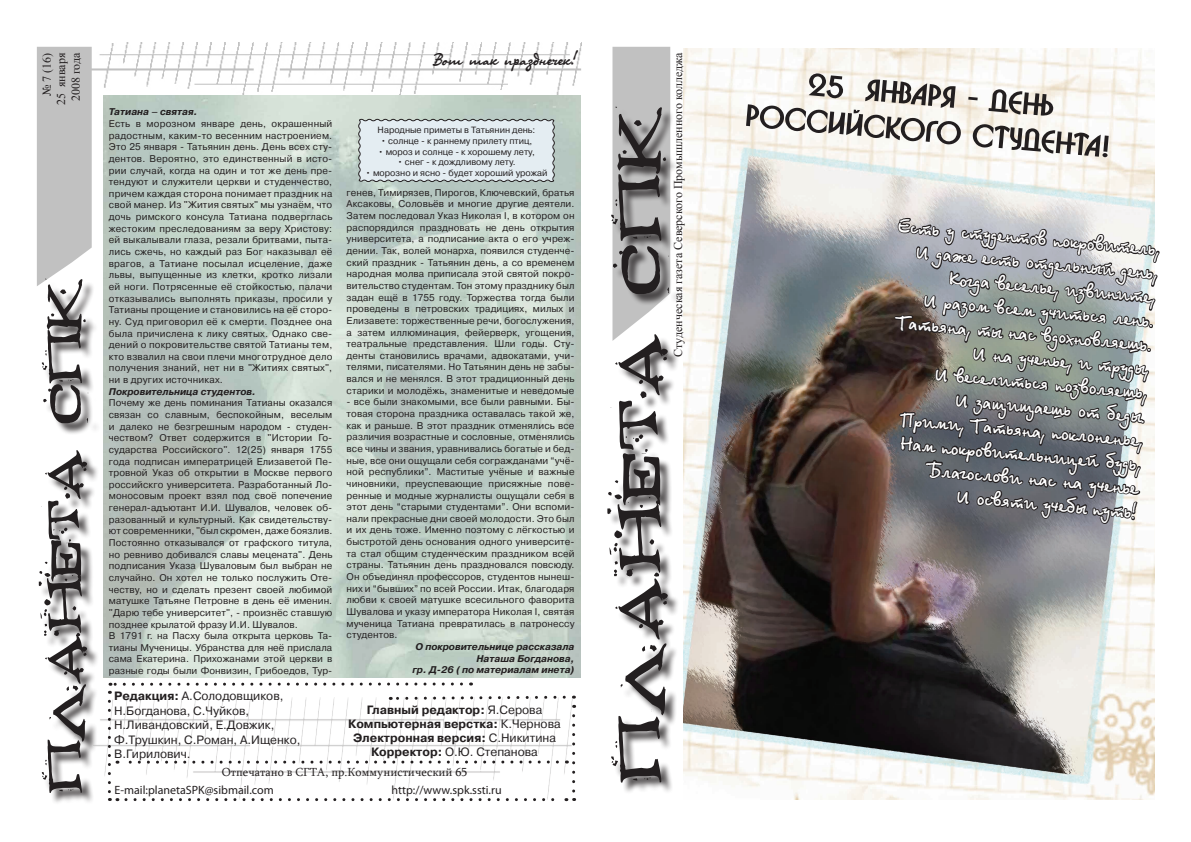
<style>
.page{position:relative;width:1191px;height:842px;background:#fff}
.page>*{position:absolute;margin:0;border:0;box-sizing:border-box;transform-origin:0 0}
.t1{font:700 20px "Betina";color:#fff}
.t2{font:18px "Olga CTT";color:#231f20}
.t3{font:12px/14.4px "Pragmatica C";color:#231f20}
.t4{font:700 12px "Pragmatica C";color:#231f20}
.t5{font:12px "Times New Roman";color:#231f20}
.t6{font:12px "Myriad Pro";color:#231f20}
.t7{font:12px "Sylfaen";color:#231f20}
.t8{font:9.7px/11.6px "Pragmatica C";letter-spacing:.01em;color:#231f20;text-align:justify}
.t9{font:italic 700 9.7px "Pragmatica C";color:#231f20}
.t10{font:9px "Pragmatica C";color:#231f20}
.s1{font-weight:700}
.s2{font-weight:400}
</style>
<div class="page">
<img style="left:683px;top:49px;width:471px;height:750px">
<div style="left:612px;top:47px;width:58px;height:61px;background:#c1c1c1"></div>
<img style="left:92px;top:43px;width:489px;height:57px">
<img style="left:103px;top:95px;width:477px;height:582px">
<div style="left:609px;top:108px;width:76px;height:691px;background:#231f20;opacity:.75"></div>
<svg style="left:607px;top:107px;width:62px;height:676px"></svg>
<div style="left:40px;top:280px;width:65px;height:530px;background:#231f20;opacity:.75"></div>
<svg style="left:37px;top:47px;width:55px;height:746px"></svg>
<svg style="left:358px;top:118px;width:197px;height:65px;background:#d9e2e6"></svg>
<img style="left:93px;top:697px;width:15px;height:102px">
<svg style="left:108px;top:682px;width:467px;height:119px"></svg>
<svg style="left:892px;top:186px;width:268px;height:374px;background:#838485"></svg>
<svg style="left:746px;top:73px;width:362px;height:84px"></svg>
<p class="t5" style="left:39px;top:96px;width:45px;rotate:-90deg">№ 7 (16)</p>
<p class="t5" style="left:53px;top:105px;width:54px;rotate:-90deg">25 янвaря</p>
<p class="t5" style="left:68px;top:101px;width:50px;rotate:-90deg">2008 года</p>
<p class="t9" style="left:109px;top:107px;width:90px">Татиана – святая.</p>
<p class="t8" style="left:109px;top:118px;width:225px">Есть в морозном январе день, окрашенный радостным, каким-то весенним настроением.<br>Это 25 января - Татьянин день. День всех сту&shy;дентов. Вероятно, это единственный в исто&shy;рии случай, когда на один и тот же день пре&shy;тендуют и служители церкви и студенчество, причем каждая сторона понимает праздник на свой манер. Из "Жития святых" мы узнаём, что дочь римского консула Татиана подверглась жестоким преследованиям за веру Христову: ей выкалывали глаза, резали бритвами, пыта&shy;лись сжечь, но каждый раз Бог наказывал её врагов, а Татиане посылал исцеление, даже львы, выпущенные из клетки, кротко лизали ей ноги. Потрясенные её стойкостью, палачи отказывались выполнять приказы, просили у Татианы прощение и становились на её сторо&shy;ну. Суд приговорил её к смерти. Позднее она была причислена к лику святых. Однако све&shy;дений о покровительстве святой Татианы тем, кто взвалил на свои плечи многотрудное дело получения знаний, нет ни в "Житиях святых", ни в других источниках.</p>
<p class="t9" style="left:109px;top:386px;width:148px">Покровительница студентов.</p>
<p class="t8" style="left:109px;top:397px;width:225px">Почему же день поминания Татианы оказался связан со славным, беспокойным, веселым и далеко не безгрешным народом - студен&shy;чеством? Ответ содержится в "Истории Го&shy;сударства Российского". 12(25) января 1755 года подписан императрицей Елизаветой Пе&shy;тровной Указ об открытии в Москве первого российскго университета. Разработанный Ло&shy;моносовым проект взял под своё попечение генерал-адъютант И.И. Шувалов, человек об&shy;разованный и культурный. Как свидетельству&shy;ют современники, "был скромен, даже боязлив.<br>Постоянно отказывался от графского титула, но ревниво добивался славы мецената". День подписания Указа Шуваловым был выбран не случайно. Он хотел не только послужить Оте&shy;честву, но и сделать презент своей любимой матушке Татьяне Петровне в день её именин. "Дарю тебе университет", - произнёс ставшую позднее крылатой фразу И.И. Шувалов.</p>
<p class="t8" style="left:109px;top:630px;width:225px">В 1791 г. на Пасху была открыта церковь Та&shy;тианы Мученицы. Убранства для неё прислала сама Екатерина. Прихожанами этой церкви в разные годы были Фонвизин, Грибоедов, Тур-</p>
<p class="t3" style="left:114px;top:689px;width:188px"><span class="s1">Редакция:</span> А.Солодовщиков,<br>Н.Богданова, С.Чуйков,<br>Н.Ливандовский, Е.Довжик,<br>Ф.Трушкин, С.Роман, А.Ищенко,</p>
<p class="t3" style="left:114px;top:747px;width:78px">В.Гирилович.</p>
<p class="t2" style="left:434px;top:48px;width:144px">Вот так празднечек!</p>
<p class="t5" style="left:670px;top:356px;width:306px;rotate:-90deg">Студенческая газета Северского Промышленного колледжа</p>
<p class="t10" style="left:377px;top:125px;width:159px">Народные приметы в Татьянин день:</p>
<p class="t10" style="left:381px;top:136px;width:153px">• солнце - к раннему прилету птиц,</p>
<p class="t10" style="left:378px;top:146px;width:158px">• мороз и солнце - к хорошему лету,</p>
<p class="t10" style="left:397px;top:157px;width:120px">• снег - к дождливому лету.</p>
<p class="t10" style="left:365px;top:168px;width:183px">• морозно и ясно - будет хороший урожай</p>
<p class="t8" style="left:347px;top:187px;width:229px">генев, Тимирязев, Пирогов, Ключевский, братья Аксаковы, Соловьёв и многие другие деятели.<br>Затем последовал Указ Николая I, в котором он распорядился праздновать не день открытия университета, а подписание акта о его учреж&shy;дении. Так, волей монарха, появился студенче&shy;ский праздник - Татьянин день, а со временем народная молва приписала этой святой покро&shy;вительство студентам. Тон этому празднику был задан ещё в 1755 году. Торжества тогда были проведены в петровских традициях, милых и Елизавете: торжественные речи, богослужения, а затем иллюминация, фейерверк, угощения, театральные представления. Шли годы. Сту&shy;денты становились врачами, адвокатами, учи&shy;телями, писателями. Но Татьянин день не забы&shy;вался и не менялся. В этот традиционный день старики и молодёжь, знаменитые и неведомые</p>
<p class="t8" style="left:347px;top:396px;width:229px">- все были знакомыми, все были равными. Бы&shy;товая сторона праздника оставалась такой же, как и раньше. В этот праздник отменялись все различия возрастные и сословные, отменялись все чины и звания, уравнивались богатые и бед&shy;ные, все они ощущали себя согражданами “учё&shy;ной республики”. Маститые учёные и важные чиновники, преуспевающие присяжные пове&shy;ренные и модные журналисты ощущали себя в этот день “старыми студентами”. Они вспоми&shy;нали прекрасные дни своей молодости. Это был и их день тоже. Именно поэтому с лёгкостью и быстротой день основания одного университе&shy;та стал общим студенческим праздником всей страны. Татьянин день праздновался повсюду.<br>Он объединял профессоров, студентов нынеш&shy;них и “бывших” по всей России. Итак, благодаря любви к своей матушке всесильного фаворита Шувалова и указу императора Николая I, святая мученица Татиана превратилась в патронессу студентов.</p>
<p class="t9" style="left:415px;top:641px;width:161px">О покровительнице рассказала</p>
<p class="t9" style="left:476px;top:653px;width:99px">Наташа Богданова,</p>
<p class="t9" style="left:412px;top:664px;width:164px">гр. Д-26 ( по материалам инета)</p>
<p class="t4" style="left:367px;top:704px;width:177px">Главный редактор: <span class="s2">Я.Серова</span></p>
<p class="t4" style="left:348px;top:718px;width:214px">Компьютерная верстка: <span class="s2">К.Чернова</span></p>
<p class="t4" style="left:353px;top:732px;width:204px">Электронная версия: <span class="s2">С.Никитина</span></p>
<p class="t3" style="left:371px;top:745px;width:168px"><span class="s1">Корректор:</span> О.Ю. Степанова</p>
<p class="t7" style="left:222px;top:764px;width:247px">Отпечатано в СГТА, пр.Коммунистический 65</p>
<p class="t6" style="left:115px;top:782px;width:161px">E-mail:planetaSPK@sibmail.com</p>
<p class="t6" style="left:391px;top:782px;width:112px">http://www.spk.ssti.ru</p>
<p class="t1" style="left:899px;top:213px;width:264px;rotate:5deg">Есть у студентов покровитель,</p>
<p class="t1" style="left:916px;top:239px;width:244px;rotate:5deg">И даже есть отдельный день,</p>
<p class="t1" style="left:949px;top:266px;width:209px;rotate:5deg">Когда веселье, извините,</p>
<p class="t1" style="left:924px;top:288px;width:232px;rotate:5deg">И разом всем учиться лень.</p>
<p class="t1" style="left:897px;top:310px;width:257px;rotate:5deg">Татьяна, ты нас вдохновляешь.</p>
<p class="t1" style="left:973px;top:340px;width:178px;rotate:5deg">И на ученье, и труды,</p>
<p class="t1" style="left:936px;top:361px;width:214px;rotate:5deg">И веселиться позволяешь,</p>
<p class="t1" style="left:956px;top:387px;width:192px;rotate:5deg">И защищаешь от беды.</p>
<p class="t1" style="left:900px;top:406px;width:246px;rotate:5deg">Прими, Татьяна, поклоненье,</p>
<p class="t1" style="left:901px;top:430px;width:243px;rotate:5deg">Нам покровительницей будь,</p>
<p class="t1" style="left:929px;top:457px;width:212px;rotate:5deg">Благослови нас на ученье</p>
<p class="t1" style="left:957px;top:484px;width:182px;rotate:5deg">И освяти учебы путь!</p>
</div>
